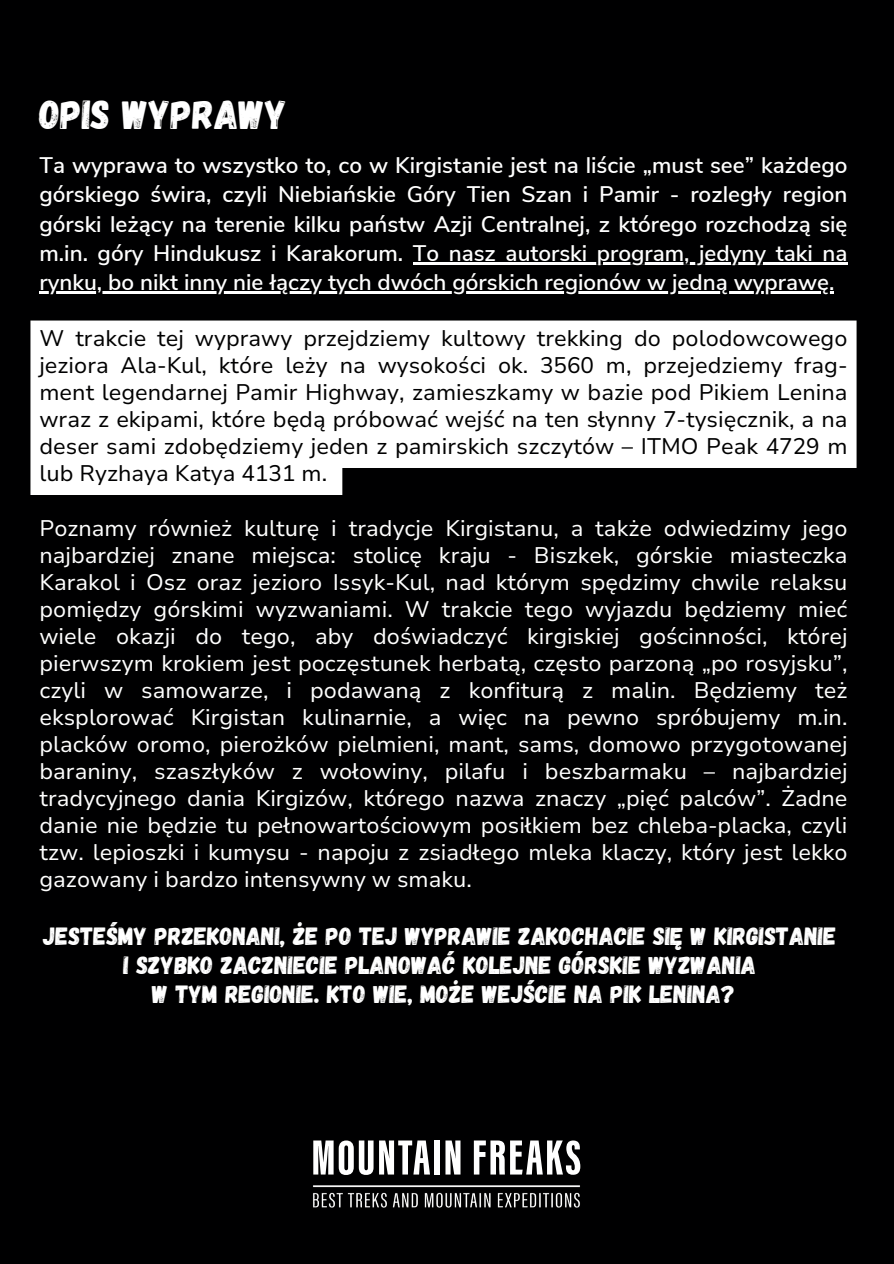
<style>
.page{position:relative;width:894px;height:1264px;background:#fff}
.page>*{position:absolute;margin:0;border:0;box-sizing:border-box;transform-origin:0 0}
.t1{font:40.5px "Gagalin";color:#fff}
.t2{font:24.9px/28.7px "Gagalin";color:#fff;text-align:center}
.t3{font:22.5px/27px "Nunito Sans 10 pt";color:#fff}
.t4{font:600 22.5px/29.2px "Nunito Sans";color:#fff}
.t5{font:22.5px/27px "Nunito Sans 10 pt";color:#000001;text-align:justify}
</style>
<div class="page">
<div style="left:0;top:0;width:893px;height:1263px;background:#000001"></div>
<hr style="left:413px;top:262px;width:434px;height:2px;background:#fff">
<hr style="left:39px;top:291px;width:795px;height:2px;background:#fff">
<svg style="left:30px;top:320px;width:826px;height:175px;background:#e5e5e5"></svg>
<svg style="left:313px;top:1140px;width:40px;height:34px"></svg>
<svg style="left:359px;top:1167px;width:14px;height:7px"></svg>
<svg style="left:379px;top:1140px;width:51px;height:34px"></svg>
<div style="left:434px;top:1140px;width:5px;height:34px;background:#fff"></div>
<svg style="left:445px;top:1140px;width:15px;height:34px"></svg>
<svg style="left:473px;top:1140px;width:31px;height:34px"></svg>
<svg style="left:510px;top:1140px;width:70px;height:34px"></svg>
<img style="left:313px;top:1185px;width:267px;height:23px">
<h1 class="t1" style="left:39px;top:88px;width:249px">OPIS WYPRAWY</h1>
<h3 class="t4" style="left:39px;top:151px;width:809px">Ta wyprawa to wszystko to, co w Kirgistanie jest na liście „must see” każdego górskiego świra, czyli Niebiańskie Góry Tien Szan i Pamir - rozległy region górski leżący na terenie kilku państw Azji Centralnej, z którego rozchodzą się m.in. góry Hindukusz i Karakorum. To nasz autorski program, jedyny taki na</h3>
<p class="t4" style="left:39px;top:268px;width:796px">rynku, bo nikt inny nie łączy tych dwóch górskich regionów w jedną wyprawę.</p>
<h2 class="t5" style="left:39px;top:325px;width:809px">W trakcie tej wyprawy przejdziemy kultowy trekking do polodowcowego jeziora Ala-Kul, które leży na wysokości ok. 3560 m, przejedziemy frag&shy;ment legendarnej Pamir Highway, zamieszkamy w bazie pod Pikiem Lenina wraz z ekipami, które będą próbować wejść na ten słynny 7-tysięcznik, a na deser sami zdobędziemy jeden z pamirskich szczytów – ITMO Peak 4729 m lub Ryzhaya Katya 4131 m.</h2>
<p class="t3" style="left:39px;top:514px;width:809px">Poznamy również kulturę i tradycje Kirgistanu, a także odwiedzimy jego najbardziej znane miejsca: stolicę kraju - Biszkek, górskie miasteczka Karakol i Osz oraz jezioro Issyk-Kul, nad którym spędzimy chwile relaksu pomiędzy górskimi wyzwaniami. W trakcie tego wyjazdu będziemy mieć wiele okazji do tego, aby doświadczyć kirgiskiej gościnności, której pierwszym krokiem jest poczęstunek herbatą, często parzoną „po rosyjsku”, czyli w samowarze, i podawaną z konfiturą z malin. Będziemy też eksplorować Kirgistan kulinarnie, a więc na pewno spróbujemy m.in. placków oromo, pierożków pielmieni, mant, sams, domowo przygotowanej baraniny, szaszłyków z wołowiny, pilafu i beszbarmaku – najbardziej tradycyjnego dania Kirgizów, którego nazwa znaczy „pięć palców”. Żadne danie nie będzie tu pełnowartościowym posiłkiem bez chleba-placka, czyli tzw. lepioszki i kumysu - napoju z zsiadłego mleka klaczy, który jest lekko gazowany i bardzo intensywny w smaku.</p>
<p class="t2" style="left:43px;top:920px;width:794px">JESTEŚMY PRZEKONANI, ŻE PO TEJ WYPRAWIE ZAKOCHACIE SIĘ W KIRGISTANIE<br>I SZYBKO ZACZNIECIE PLANOWAĆ KOLEJNE GÓRSKIE WYZWANIA<br>W TYM REGIONIE. KTO WIE, MOŻE WEJŚCIE NA PIK LENINA?</p>
</div>
